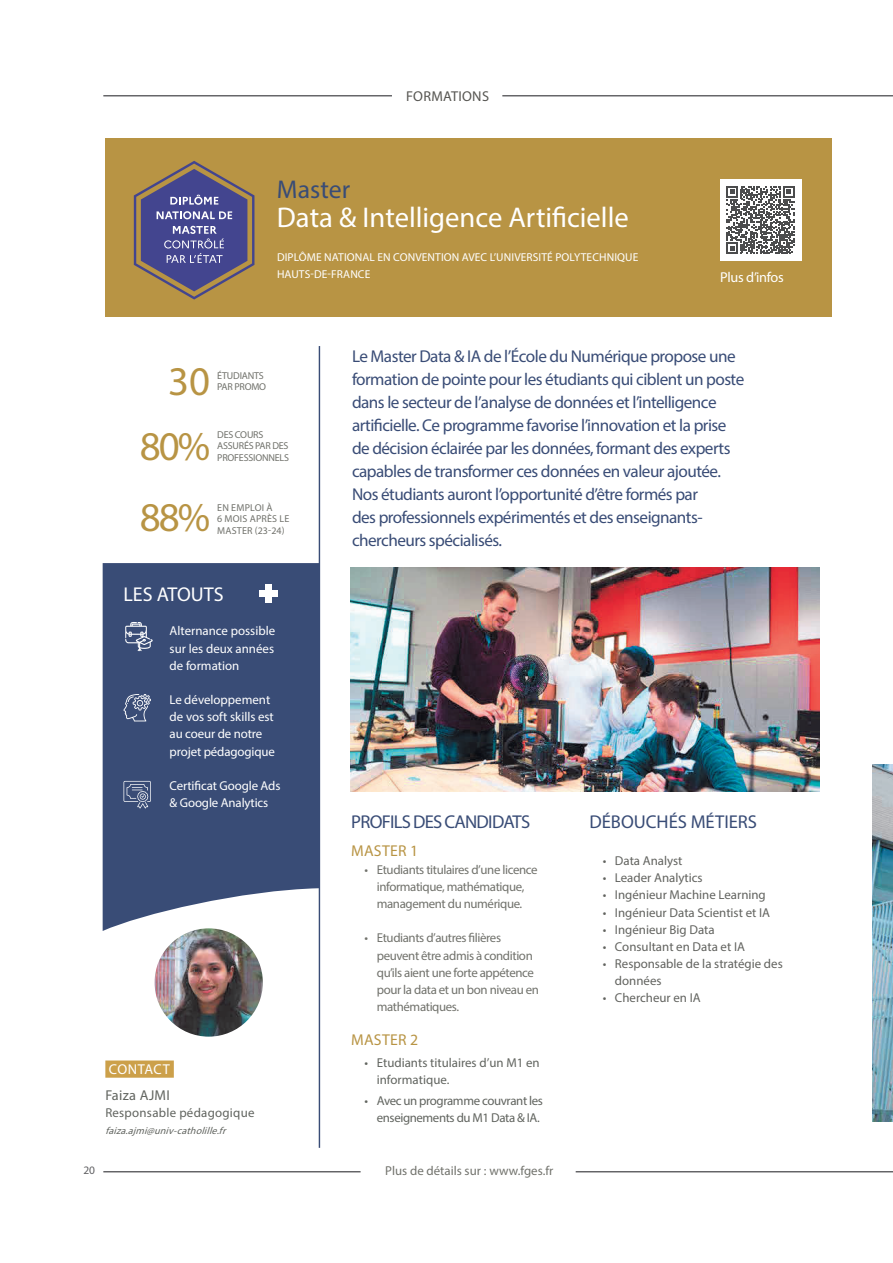
<style>
.page{position:relative;width:893px;height:1263px;background:#fff}
.page>*{position:absolute;margin:0;border:0;box-sizing:border-box;transform-origin:0 0}
.t1{font:40.95px "Myriad Pro";color:#b89444}
.t2{font:28.65px "Myriad Pro";color:#fff}
.t3{font:25.8px "Myriad Pro";color:#394c76}
.t4{font:20.1px "Myriad Pro";color:#fff}
.t5{font:18.6px "Myriad Pro";letter-spacing:-.04em;color:#394c76}
.t6{font:18.6px "Myriad Pro";color:#394c76}
.t7{font:17.1px/23px "Myriad Pro";letter-spacing:-.03em;color:#394c76}
.t8{font:15.75px "Myriad Pro";letter-spacing:.02em;color:#b89444}
.t9{font:14.25px "Myriad Pro";letter-spacing:-.02em;color:#fff}
.t10{font:14.25px "Myriad Pro";letter-spacing:.02em;color:#565551}
.t11{font:14.25px "Myriad Pro";letter-spacing:.02em;color:#61645f}
.t12{font:14.25px "Myriad Pro";letter-spacing:.03em;color:#fff}
.t13{font:12.9px/17.1px "Myriad Pro";letter-spacing:-.03em;color:#71726c;text-align:center}
.t14{font:12.9px/17.1px "Myriad Pro";color:#62635f}
.t15{font:12.9px/17.1px "Myriad Pro";letter-spacing:-.005em;color:#fff}
.t16{font:12.9px/17.1px "Myriad Pro";letter-spacing:-.03em;color:#61645f;text-align:right}
.t17{font:12.9px/17.1px "Myriad Pro";color:#61645f}
.t18{font:12.9px "Myriad Pro";color:#71726c}
.t19{font:12.9px "Myriad Pro";letter-spacing:.02em;color:#61645f}
.t20{font:11.4px/17.1px "Myriad Pro";letter-spacing:.01em;color:#fff}
.t21{font:11.4px "Myriad Pro";color:#606063}
.t22{font:10.05px/11.4px "Myriad Pro";letter-spacing:-.02em;color:#71726c}
.t23{font:10.05px/11.4px "Myriad Pro";letter-spacing:.02em;color:#71726c}
.t24{font:italic 10.05px "Myriad Pro";color:#61645f}
</style>
<div class="page">
<img style="left:872px;top:765px;width:21px;height:356px">
<img style="left:155px;top:928px;width:108px;height:109px;border-radius:50%">
<img style="left:351px;top:568px;width:468px;height:223px">
<div style="left:105px;top:138px;width:727px;height:179px;background:#b89444"></div>
<hr style="left:319px;top:346px;width:1px;height:802px;background:#394c76">
<svg style="left:134px;top:161px;width:120px;height:139px"></svg>
<svg style="left:103px;top:563px;width:216px;height:368px;background:#485980"></svg>
<div style="left:105px;top:1061px;width:69px;height:17px;background:#cca04a"></div>
<div style="left:259px;top:590px;width:19px;height:7px;background:#fff"></div>
<div style="left:265px;top:584px;width:7px;height:19px;background:#fff"></div>
<svg style="left:125px;top:622px;width:28px;height:29px"></svg>
<svg style="left:123px;top:694px;width:28px;height:27px"></svg>
<div style="left:720px;top:180px;width:81px;height:81px;background:#fff"></div>
<svg style="left:727px;top:186px;width:67px;height:68px"></svg>
<svg style="left:124px;top:781px;width:27px;height:27px"></svg>
<hr style="left:103px;top:95px;width:289px;height:1px;background:#606063">
<hr style="left:502px;top:95px;width:391px;height:1px;background:#606063">
<hr style="left:103px;top:1171px;width:258px;height:1px;background:#606063">
<hr style="left:576px;top:1171px;width:317px;height:1px;background:#606063">
<p class="t10" style="left:406px;top:91px;width:84px">FORMATIONS</p>
<h3 class="t3" style="left:277px;top:180px;width:75px">Master</h3>
<h2 class="t2" style="left:277px;top:206px;width:353px">Data &amp; Intelligence Artificielle</h2>
<p class="t20" style="left:277px;top:249px;width:363px">DIPLÔME NATIONAL EN CONVENTION AVEC L’UNIVERSITÉ POLYTECHNIQUE<br>HAUTS-DE-FRANCE</p>
<p class="t9" style="left:720px;top:272px;width:65px">Plus d’infos</p>
<h1 class="t1" style="left:168px;top:365px;width:43px">30</h1>
<p class="t22" style="left:217px;top:370px;width:50px">ÉTUDIANTS<br>PAR PROMO</p>
<p class="t22" style="left:217px;top:429px;width:73px">DES COURS<br>ASSURÉS PAR DES</p>
<h1 class="t1" style="left:140px;top:431px;width:72px">80%</h1>
<p class="t22" style="left:217px;top:452px;width:73px">PROFESSIONNELS</p>
<h1 class="t1" style="left:140px;top:501px;width:72px">88%</h1>
<p class="t23" style="left:217px;top:502px;width:74px">EN EMPLOI À<br>6 MOIS APRÈS LE<br>MASTER (23-24)</p>
<p class="t4" style="left:123px;top:586px;width:102px">LES ATOUTS</p>
<p class="t15" style="left:170px;top:623px;width:107px;text-align:justify">Alternance possible sur les deux années de formation</p>
<p class="t15" style="left:170px;top:692px;width:107px">Le développement de vos soft skills est au coeur de notre projet pédagogique</p>
<p class="t15" style="left:170px;top:778px;width:112px">Certificat Google Ads &amp; Google Analytics</p>
<p class="t12" style="left:109px;top:1064px;width:63px">CONTACT</p>
<p class="t11" style="left:105px;top:1090px;width:66px">Faiza AJMI</p>
<p class="t19" style="left:105px;top:1108px;width:151px">Responsable pédagogique</p>
<p class="t24" style="left:105px;top:1127px;width:124px">faiza.ajmi@univ-catholille.fr</p>
<p class="t21" style="left:83px;top:1166px;width:13px">20</p>
<p class="t7" style="left:352px;top:346px;width:394px">Le Master Data &amp; IA de l’École du Numérique propose une formation de pointe pour les étudiants qui ciblent un poste dans le secteur de l’analyse de données et l’intelligence artificielle. Ce programme favorise l’innovation et la prise de décision éclairée par les données, formant des experts capables de transformer ces données en valeur ajoutée.<br>Nos étudiants auront l’opportunité d’être formés par<br>des professionnels expérimentés et des enseignants&shy;chercheurs spécialisés.</p>
<p class="t5" style="left:351px;top:815px;width:180px">PROFILS DES CANDIDATS</p>
<p class="t8" style="left:351px;top:845px;width:69px">MASTER 1</p>
<p class="t13" style="left:365px;top:862px;width:174px">• Etudiants titulaires d’une licence informatique, mathématique, management du numérique.</p>
<p class="t13" style="left:377px;top:930px;width:164px;text-align:left;text-indent:-12px">• Etudiants d’autres filières peuvent être admis à condition qu’ils aient une forte appétence pour la data et un bon niveau en mathématiques.</p>
<p class="t8" style="left:351px;top:1034px;width:69px">MASTER 2</p>
<p class="t17" style="left:377px;top:1055px;width:164px;text-indent:-12px">• Etudiants titulaires d’un M1 en informatique.</p>
<p class="t16" style="left:365px;top:1093px;width:180px">• Avec un programme couvrant les enseignements du M1 Data &amp; IA.</p>
<p class="t18" style="left:385px;top:1166px;width:170px">Plus de détails sur : www.fges.fr</p>
<p class="t6" style="left:589px;top:815px;width:169px">DÉBOUCHÉS MÉTIERS</p>
<p class="t14" style="left:603px;top:853px;width:81px">• Data Analyst</p>
<p class="t14" style="left:603px;top:870px;width:101px">• Leader Analytics</p>
<p class="t14" style="left:603px;top:887px;width:165px">• Ingénieur Machine Learning</p>
<p class="t14" style="left:603px;top:905px;width:169px">• Ingénieur Data Scientist et IA</p>
<p class="t14" style="left:603px;top:922px;width:113px">• Ingénieur Big Data</p>
<p class="t14" style="left:603px;top:939px;width:144px">• Consultant en Data et IA</p>
<p class="t14" style="left:615px;top:956px;width:169px;text-indent:-12px">• Responsable de la stratégie des données</p>
<p class="t14" style="left:603px;top:990px;width:100px">• Chercheur en IA</p>
</div>
